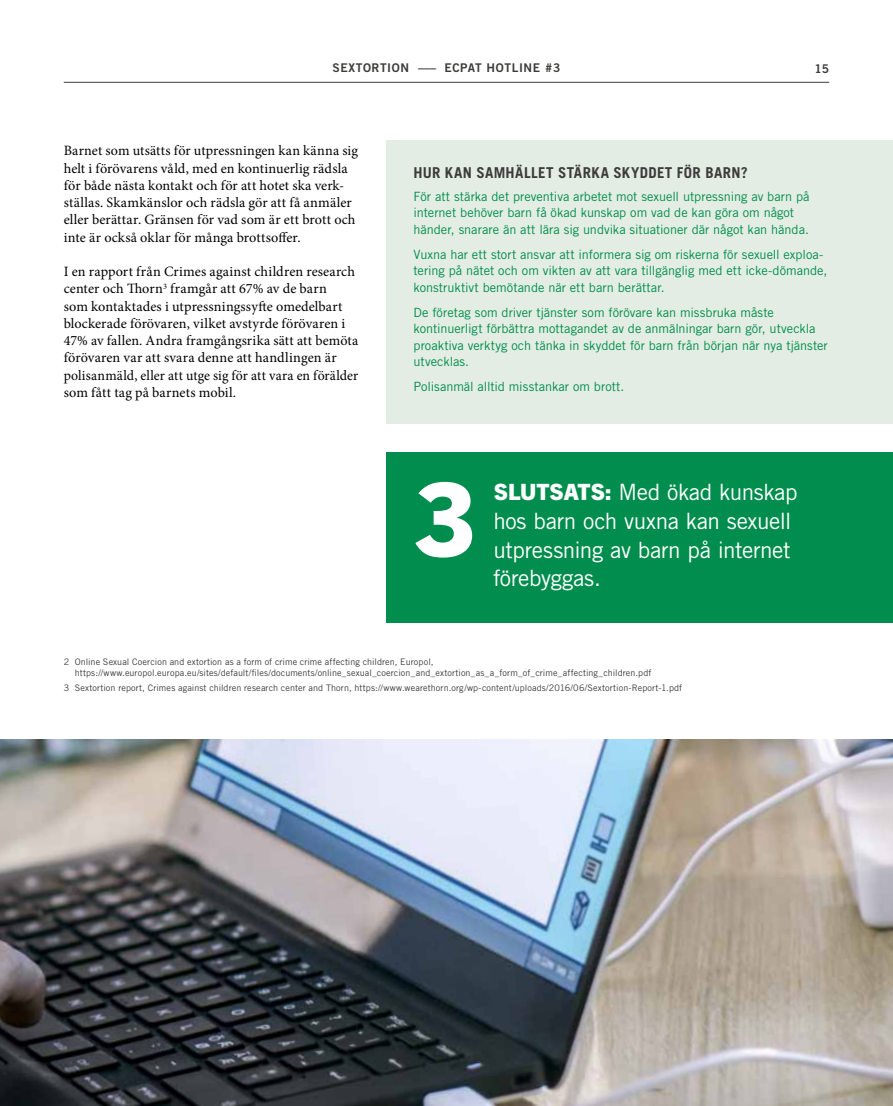
<style>
.page{position:relative;width:893px;height:1106px;background:#fff}
.page>*{position:absolute;margin:0;border:0;box-sizing:border-box;transform-origin:0 0}
.t1{font:800 102px "Trade Gothic Next LT Pro";color:#fff}
.t2{font:22.5px/28.5px "Trade Gothic LT Std";letter-spacing:-.015em;color:#fff}
.t3{font:700 15px "Trade Gothic LT Std";letter-spacing:.025em;color:#3c3c3b}
.t4{font:14.25px/17.2px "Minion Pro";letter-spacing:.01em;color:#000}
.t5{font:12.75px/16.5px "Trade Gothic LT Std";color:#008d4d}
.t6{font:12px "Trade Gothic LT Std Bd 2";letter-spacing:.05em;color:#3c3c3b}
.t7{font:9px/10.8px "Trade Gothic LT Std";letter-spacing:.01em;color:#3c3c3b}
.s1{font-family:"Trade Gothic Next LT Pro";font-weight:800}
</style>
<div class="page">
<img style="left:0;top:739px;width:893px;height:367px">
<div style="left:387px;top:140px;width:506px;height:284px;background:#e4ede3"></div>
<div style="left:387px;top:452px;width:506px;height:170px;background:#008d4d"></div>
<hr style="left:64px;top:82px;width:765px;height:1px;background:#3c3c3b">
<p class="t6" style="left:333px;top:61px;width:229px">SEXTORTION ––– ECPAT HOTLINE #3</p>
<p class="t6" style="left:814px;top:61px;width:16px">15</p>
<p class="t4" style="left:64px;top:142px;width:296px">Barnet som utsätts för utpressningen kan känna sig helt i förövarens våld, med en kontinuerlig rädsla för både nästa kontakt och för att hotet ska verk&shy;ställas. Skamkänslor och rädsla gör att få anmäler eller berättar. Gränsen för vad som är ett brott och inte är också oklar för många brottsoffer. <sup>1</sup></p>
<p class="t4" style="left:64px;top:263px;width:296px">I en rapport från Crimes against children research center och Thorn<sup>3</sup> framgår att 67% av de barn<br>som kontaktades i utpressningssyfte omedelbart blockerade förövaren, vilket avstyrde förövaren i 47% av fallen. Andra framgångsrika sätt att bemöta förövaren var att svara denne att handlingen är polisanmäld, eller att utge sig för att vara en förälder som fått tag på barnets mobil. <sup>2</sup></p>
<p class="t3" style="left:414px;top:163px;width:336px">HUR KAN SAMHÄLLET STÄRKA SKYDDET FÖR BARN?</p>
<p class="t5" style="left:414px;top:188px;width:397px">För att stärka det preventiva arbetet mot sexuell utpressning av barn på internet behöver barn få ökad kunskap om vad de kan göra om något händer, snarare än att lära sig undvika situationer där något kan hända.</p>
<p class="t5" style="left:414px;top:246px;width:415px">Vuxna har ett stort ansvar att informera sig om riskerna för sexuell exploa&shy;tering på nätet och om vikten av att vara tillgänglig med ett icke-dömande, konstruktivt bemötande när ett barn berättar.</p>
<p class="t5" style="left:414px;top:304px;width:416px">De företag som driver tjänster som förövare kan missbruka måste kontinuerligt förbättra mottagandet av de anmälningar barn gör, utveckla proaktiva verktyg och tänka in skyddet för barn från början när nya tjänster utvecklas.</p>
<p class="t5" style="left:414px;top:378px;width:212px">Polisanmäl alltid misstankar om brott.</p>
<h1 class="t1" style="left:415px;top:448px;width:62px">3</h1>
<h2 class="t2" style="left:493px;top:478px;width:306px"><span class="s1">SLUTSATS:</span> Med ökad kunskap hos barn och vuxna kan sexuell utpressning av barn på internet</h2>
<h2 class="t2" style="left:493px;top:563px;width:109px">förebyggas.</h2>
<p class="t7" style="left:75px;top:656px;width:578px;text-indent:-11px">2 Online Sexual Coercion and extortion as a form of crime crime affecting children, Europol, https://www.europol.europa.eu/sites/default/files/documents/online_sexual_coercion_and_extortion_as_a_form_of_crime_affecting_children.pdf</p>
<p class="t7" style="left:64px;top:682px;width:620px">3 Sextortion report, Crimes against children research center and Thorn, https://www.wearethorn.org/wp-content/uploads/2016/06/Sextortion-Report-1.pdf</p>
</div>
